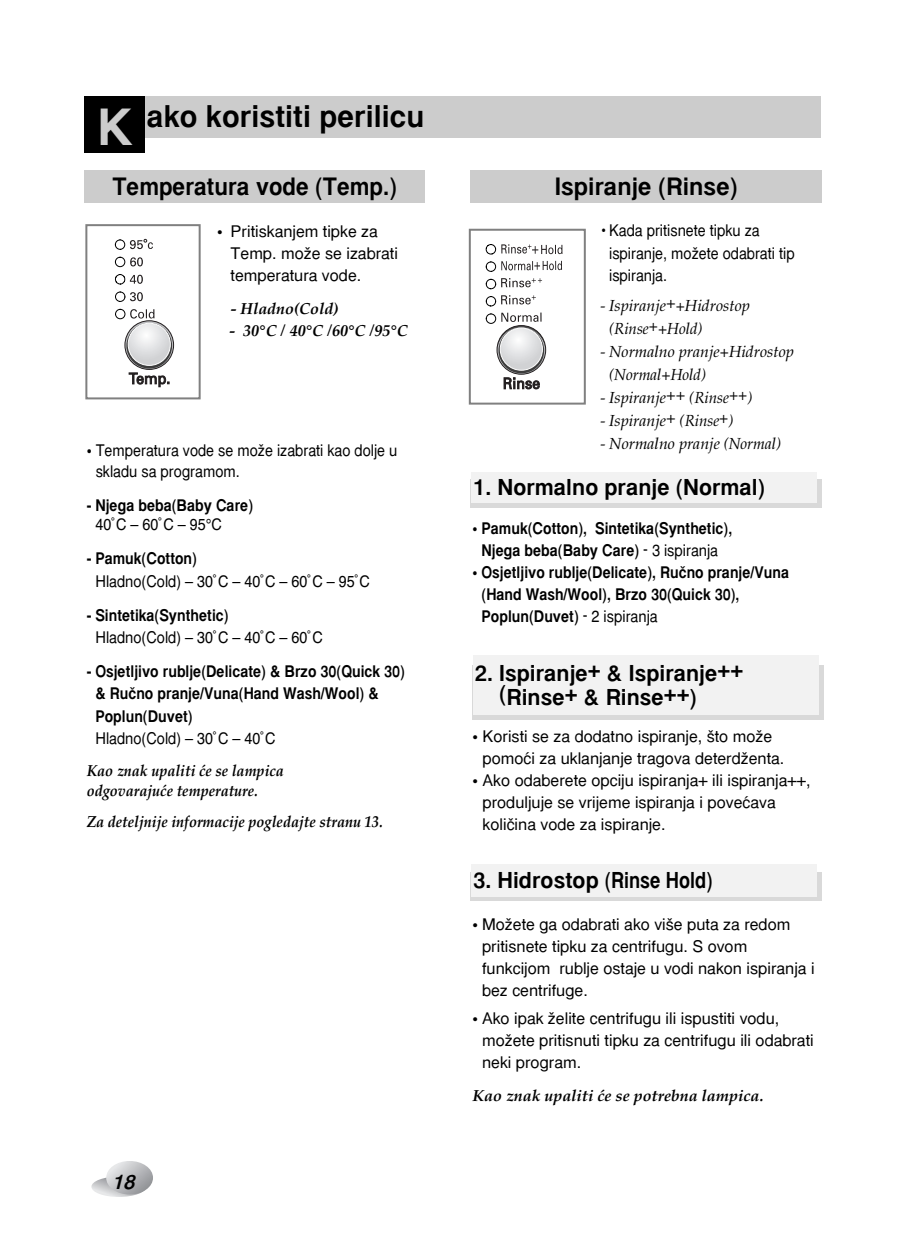
<style>
.page{position:relative;width:906px;height:1246px;background:#fff}
.page>*{position:absolute;margin:0;border:0;box-sizing:border-box;transform-origin:0 0}
.t1{font:700 50px "Euro Slavic Sans";color:#ccc}
.t2{font:700 30px "Euro Slavic Sans";color:#000}
.t3{font:700 24px "Euro Slavic Sans";color:#000;scale:.95 1}
.t4{font:700 24px "Euro Slavic Sans";color:#000}
.t5{font:700 22px/24px "Euro Slavic Sans";color:#000}
.t6{font:italic 700 20px "Euro Slavic Sans";color:#000}
.t7{font:16px/22px "Euro Slavic Sans";color:#000}
.t8{font:700 16px/22.4px "Euro Slavic Sans";color:#000;scale:.9 1}
.t9{font:italic 16px/23px "Euro Slavic Pala";color:#000;scale:.95 1}
.t10{font:16px/22.4px "Euro Slavic Sans";color:#000;scale:.9 1}
.t11{font:italic 700 16px/20px "Euro Slavic Pala";color:#000;scale:.9 1}
.t12{font:16px "Helvetica";color:#000;scale:.9 1}
.t13{font:italic 700 16px "Euro Slavic Pala";color:#000}
.s1{font-family:"Times"}
.s2{font-family:"Helvetica"}
.s3{font-family:"Euro Slavic Sans"}
.s4{font-weight:400}
.s5{font-family:"Helvetica";font-weight:400}
.s6{font-family:"Times";font-weight:400}
</style>
<div class="page">
<div style="left:85px;top:96px;width:736px;height:41px;background:#ccc"></div>
<div style="left:85px;top:96px;width:60px;height:57px;background:#000"></div>
<div style="left:85px;top:170px;width:340px;height:33px;background:#ccc"></div>
<div style="left:471px;top:479px;width:351px;height:28px;background:#d9d9d9"></div>
<div style="left:471px;top:472px;width:346px;height:31px;background:#f2f2f2"></div>
<div style="left:471px;top:872px;width:351px;height:29px;background:linear-gradient(to right,#e6e6e6,#e5e5e5)"></div>
<div style="left:471px;top:864px;width:346px;height:32px;background:#f2f2f2"></div>
<div style="left:471px;top:170px;width:351px;height:33px;background:#ccc"></div>
<div style="left:469px;top:229px;width:117px;height:176px;border:2px solid #808080"></div>
<svg style="left:476px;top:231px;width:94px;height:172px"></svg>
<div style="left:85px;top:224px;width:116px;height:175px;border:2px solid #808080"></div>
<svg style="left:103px;top:238px;width:82px;height:162px"></svg>
<div style="left:472px;top:665px;width:352px;height:55px;background:#d9d9d9"></div>
<div style="left:473px;top:656px;width:346px;height:59px;background:#f2f2f2"></div>
<svg style="left:91px;top:1177px;width:55px;height:20px"></svg>
<svg style="left:106px;top:1162px;width:47px;height:33px"></svg>
<h2 class="t2" style="left:147px;top:106px;width:279px">ako koristiti perilicu</h2>
<h1 class="t1" style="left:97px;top:109px;width:37px">K</h1>
<h3 class="t3" style="left:112px;top:177px;width:301px">Temperatura vode (Temp.)</h3>
<p class="t7" style="left:231px;top:222px;width:169px;text-indent:-14px"><span class="s1">•</span> Pritiskanjem tipke za<br>Temp. moÏe se izabrati temperatura vode.</p>
<p class="t13" style="left:230px;top:302px;width:110px">- Hladno(Cold)</p>
<p class="t13" style="left:229px;top:324px;width:180px">- 30<span class="s1">°</span>C / 40<span class="s1">°</span>C /60<span class="s1">°</span>C /95<span class="s1">°</span>C</p>
<p class="t10" style="left:96px;top:442px;width:337px;line-height:21px;text-indent:-9px"><span class="s1">•</span> Temperatura vode se moÏe izabrati kao dolje u skladu sa programom.</p>
<p class="t8" style="left:87px;top:496px;width:186px"><span class="s2">-</span> Njega beba(Baby Care)</p>
<p class="t12" style="left:95px;top:519px;width:142px">40˚C – 60˚C – 95°C</p>
<p class="t8" style="left:87px;top:549px;width:124px"><span class="s2">-</span> Pamuk(Cotton)</p>
<p class="t12" style="left:95px;top:575px;width:307px"><span class="s3">Hladno(Cold)</span> – 30˚C – 40˚C – 60˚C – 95˚C</p>
<p class="t8" style="left:87px;top:605px;width:159px"><span class="s2">-</span> Sintetika(Synthetic)</p>
<p class="t12" style="left:95px;top:632px;width:254px"><span class="s3">Hladno(Cold)</span> – 30˚C – 40˚C – 60˚C</p>
<p class="t8" style="left:95px;top:662px;width:345px;text-indent:-9px"><span class="s2">-</span> Osjetljivo rublje(Delicate) <span class="s2">&amp;</span> Brzo 30(Quick 30) <span class="s2">&amp;</span> Ruãno pranje/Vuna(Hand Wash/Wool) <span class="s2">&amp;<br></span>Poplun(Duvet)<br><span class="s4">Hladno(Cold)</span> <span class="s5">– 30˚C – 40˚C</span></p>
<p class="t11" style="left:87px;top:762px;width:221px">Kao znak upaliti çe se lampica odgovarajuçe temperature.</p>
<p class="t11" style="left:87px;top:813px;width:330px">Za deteljnije informacije pogledajte stranu 13.</p>
<p class="t6" style="left:112px;top:1175px;width:24px">18</p>
<h3 class="t4" style="left:555px;top:177px;width:184px">Ispiranje (Rinse)</h3>
<p class="t10" style="left:609px;top:221px;width:208px;text-indent:-9px"><span class="s2">•</span> Kada pritisnete tipku za ispiranje, moÏete odabrati tip ispiranja.</p>
<p class="t9" style="left:609px;top:296px;width:150px;text-indent:-9px">- Ispiranje++Hidrostop (Rinse++Hold)</p>
<p class="t9" style="left:609px;top:342px;width:196px;text-indent:-9px">- Normalno pranje+Hidrostop (Normal+Hold)</p>
<p class="t9" style="left:600px;top:388px;width:162px">- Ispiranje++ (Rinse++)</p>
<p class="t9" style="left:600px;top:411px;width:142px">- Ispiranje+ (Rinse+)</p>
<p class="t9" style="left:600px;top:434px;width:192px">- Normalno pranje (Normal)</p>
<h3 class="t5" style="left:473px;top:478px;width:294px">1. Normalno pranje (Normal)</h3>
<p class="t8" style="left:473px;top:519px;width:290px;text-align:center"><span class="s6">•</span> Pamuk(Cotton), Sintetika(Synthetic),<br>Njega beba(Baby Care) <span class="s4">- 3 ispiranja</span></p>
<p class="t8" style="left:482px;top:563px;width:343px;text-indent:-9px"><span class="s6">•</span> Osjetljivo rublje(Delicate), Ruãno pranje/Vuna (Hand Wash/Wool), Brzo 30(Quick 30),<br>Poplun(Duvet) <span class="s4">- 2 ispiranja</span></p>
<h3 class="t5" style="left:499px;top:664px;width:245px;text-indent:-24px">2. Ispiranje+ &amp; Ispiranje++ (Rinse+ &amp; Rinse++)</h3>
<p class="t7" style="left:483px;top:727px;width:303px;text-indent:-10px"><span class="s1">•</span> Koristi se za dodatno ispiranje, ‰to moÏe pomoçi za uklanjanje tragova deterdÏenta.</p>
<p class="t7" style="left:483px;top:771px;width:329px;text-indent:-10px"><span class="s1">•</span> Ako odaberete opciju ispiranja+ ili ispiranja++, produljuje se vrijeme ispiranja i poveçava koliãina vode za ispiranje.</p>
<h3 class="t5" style="left:473px;top:870px;width:241px">3. Hidrostop (Rinse Hold)</h3>
<p class="t7" style="left:482px;top:915px;width:334px;text-indent:-10px"><span class="s1">•</span> MoÏete ga odabrati ako vi‰e puta za redom pritisnete tipku za centrifugu. S ovom funkcijom rublje ostaje u vodi nakon ispiranja i bez centrifuge.</p>
<p class="t7" style="left:482px;top:1009px;width:333px;text-indent:-10px"><span class="s1">•</span> Ako ipak Ïelite centrifugu ili ispustiti vodu, moÏete pritisnuti tipku za centrifugu ili odabrati neki program.</p>
<p class="t13" style="left:473px;top:1090px;width:292px">Kao znak upaliti çe se potrebna lampica.</p>
</div>
